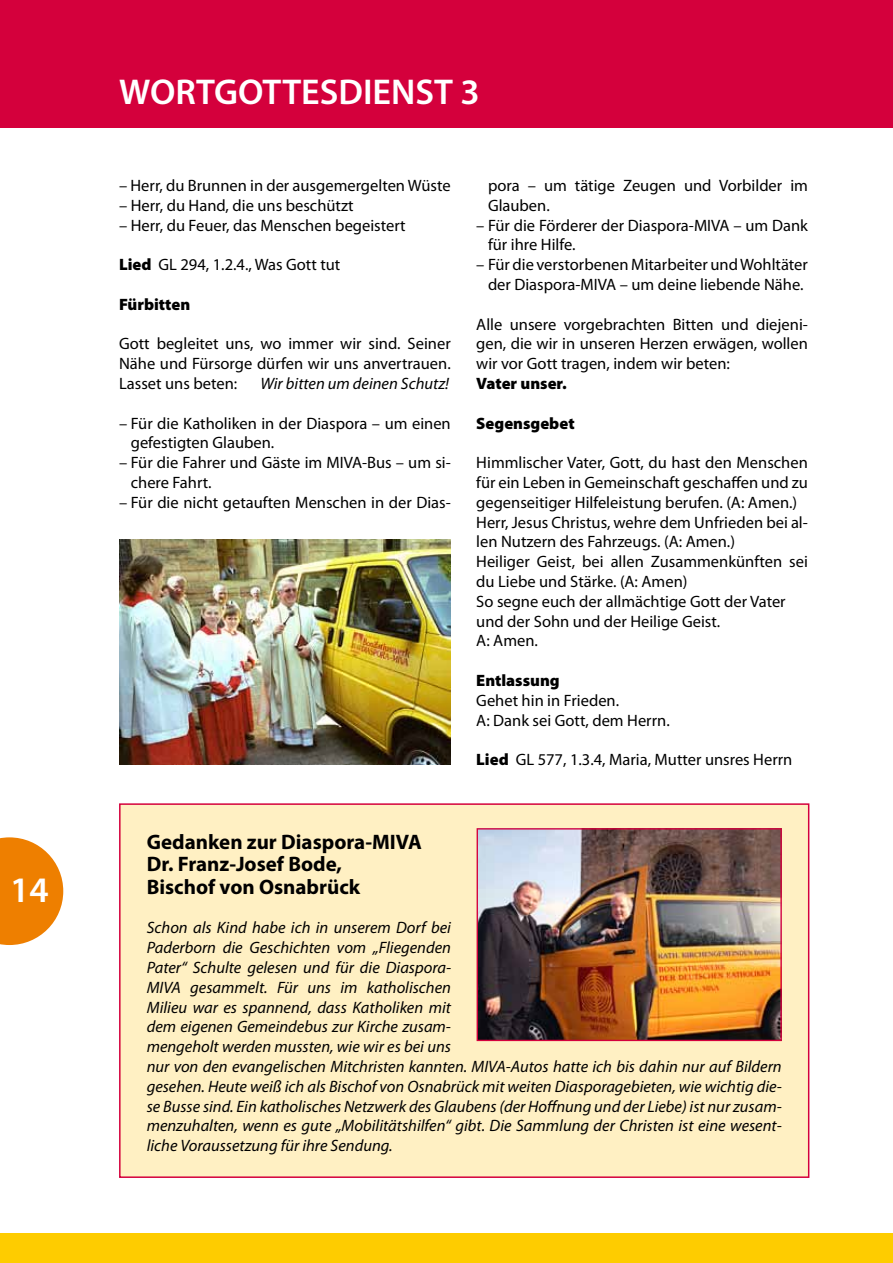
<style>
.page{position:relative;width:893px;height:1263px;background:#fff}
.page>*{position:absolute;margin:0;border:0;box-sizing:border-box;transform-origin:0 0}
.t1{font:600 36px "Myriad Pro";color:#fff}
.t2{font:700 21px/22.5px "Myriad Pro";color:#000}
.t3{font:16.5px/19.8px "Myriad Pro";color:#000}
.t4{font:italic 16.5px/19.8px "Myriad Pro";color:#000}
.t5{font:900 16.5px "Myriad Pro";color:#000}
.s1{font-weight:900}
</style>
<div class="page">
<div style="left:0;top:1233px;width:893px;height:30px;background:#fecc00"></div>
<div style="left:0;top:0;width:893px;height:128px;background:#d4003c"></div>
<svg style="left:0;top:837px;width:63px;height:108px"></svg>
<div style="left:119px;top:803px;width:690px;height:375px;background:#fff0c3;border:2px solid #d4003c"></div>
<img style="left:479px;top:830px;width:301px;height:209px">
<div style="left:477px;top:828px;width:305px;height:213px;border:1px solid #d4003c"></div>
<img style="left:119px;top:540px;width:332px;height:225px">
<h1 class="t1" style="left:10px;top:870px;width:40px">14</h1>
<h1 class="t1" style="left:119px;top:72px;width:362px">WORTGOTTESDIENST 3</h1>
<p class="t3" style="left:119px;top:176px;width:333px">– Herr, du Brunnen in der ausgemergelten Wüste</p>
<p class="t3" style="left:119px;top:196px;width:236px">– Herr, du Hand, die uns beschützt</p>
<p class="t3" style="left:119px;top:215px;width:288px">– Herr, du Feuer, das Menschen begeistert</p>
<p class="t3" style="left:119px;top:255px;width:223px"><span class="s1">Lied</span> GL 294, 1.2.4., Was Gott tut</p>
<p class="t5" style="left:119px;top:295px;width:73px">Fürbitten</p>
<p class="t3" style="left:119px;top:334px;width:333px;text-align:justify">Gott begleitet uns, wo immer wir sind. Seiner Nähe und Fürsorge dürfen wir uns anvertrauen.<br>Lasset uns beten:</p>
<p class="t4" style="left:260px;top:374px;width:190px">Wir bitten um deinen Schutz!</p>
<p class="t3" style="left:131px;top:413px;width:321px;text-indent:-12px">– Für die Katholiken in der Diaspora – um einen gefestigten Glauben.</p>
<p class="t3" style="left:131px;top:453px;width:321px;text-indent:-12px">– Für die Fahrer und Gäste im MIVA-Bus – um si&shy;chere Fahrt.</p>
<p class="t3" style="left:119px;top:493px;width:333px">– Für die nicht getauften Menschen in der Dias-</p>
<p class="t3" style="left:488px;top:176px;width:321px">pora – um tätige Zeugen und Vorbilder im<br>Glauben.</p>
<p class="t3" style="left:488px;top:215px;width:321px;text-indent:-12px">– Für die Förderer der Diaspora-MIVA – um Dank für ihre Hilfe.</p>
<p class="t3" style="left:476px;top:255px;width:333px;text-align:center">– Für die verstorbenen Mitarbeiter und Wohltäter der Diaspora-MIVA – um deine liebende Nähe.</p>
<p class="t3" style="left:476px;top:314px;width:333px;text-align:justify">Alle unsere vorgebrachten Bitten und diejeni&shy;gen, die wir in unseren Herzen erwägen, wollen wir vor Gott tragen, indem wir beten:</p>
<p class="t5" style="left:476px;top:374px;width:92px">Vater unser.</p>
<p class="t5" style="left:476px;top:414px;width:100px">Segensgebet</p>
<p class="t3" style="left:476px;top:453px;width:333px">Himmlischer Vater, Gott, du hast den Menschen für ein Leben in Gemeinschaft geschaffen und zu gegenseitiger Hilfeleistung berufen. (A: Amen.)<br>Herr, Jesus Christus, wehre dem Unfrieden bei al&shy;len Nutzern des Fahrzeugs. (A: Amen.)<br>Heiliger Geist, bei allen Zusammenkünften sei du Liebe und Stärke. (A: Amen)<br>So segne euch der allmächtige Gott der Vater und der Sohn und der Heilige Geist.<br>A: Amen.</p>
<p class="t5" style="left:476px;top:671px;width:85px">Entlassung</p>
<p class="t3" style="left:476px;top:691px;width:195px">Gehet hin in Frieden.<br>A: Dank sei Gott, dem Herrn.</p>
<p class="t3" style="left:476px;top:750px;width:318px"><span class="s1">Lied</span> GL 577, 1.3.4, Maria, Mutter unsres Herrn</p>
<p class="t2" style="left:147px;top:831px;width:277px">Gedanken zur Diaspora-MIVA<br>Dr. Franz-Josef Bode,<br>Bischof von Osnabrück</p>
<p class="t4" style="left:147px;top:918px;width:637px">Schon als Kind habe ich in unserem Dorf bei<br>Paderborn die Geschichten vom „Fliegenden<br>Pater“ Schulte gelesen und für die Diaspora-<br>MIVA gesammelt. Für uns im katholischen<br>Milieu war es spannend, dass Katholiken mit<br>dem eigenen Gemeindebus zur Kirche zusam-<br>mengeholt werden mussten, wie wir es bei uns<br>nur von den evangelischen Mitchristen kannten. MIVA-Autos hatte ich bis dahin nur auf Bildern gesehen. Heute weiß ich als Bischof von Osnabrück mit weiten Diasporagebieten, wie wichtig die&shy;se Busse sind. Ein katholisches Netzwerk des Glaubens (der Hoffnung und der Liebe) ist nur zusam&shy;menzuhalten, wenn es gute „Mobilitätshilfen“ gibt. Die Sammlung der Christen ist eine wesent&shy;liche Voraussetzung für ihre Sendung.</p>
</div>
